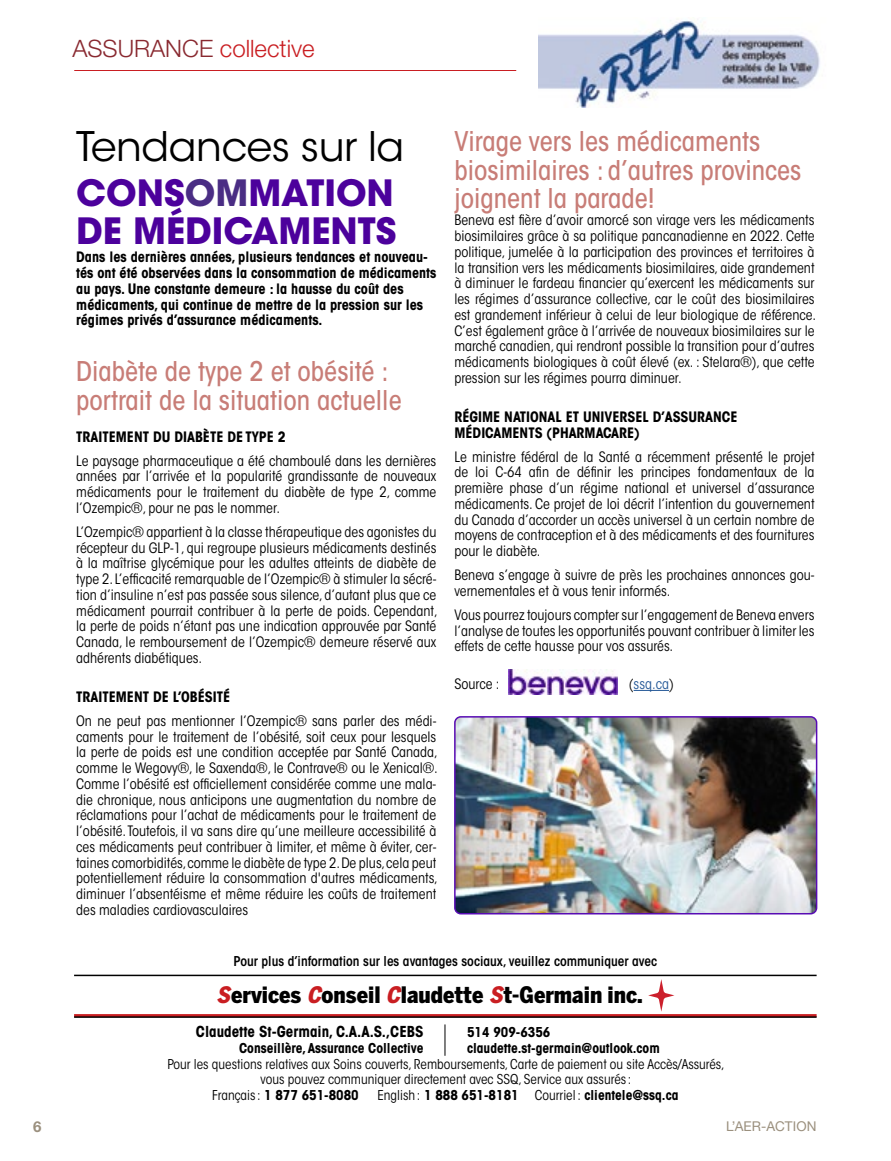
<style>
.page{position:relative;width:891px;height:1161px;background:#fff}
.page>*{position:absolute;margin:0;border:0;box-sizing:border-box;transform-origin:0 0}
.t1{font:40.5px "ITC Avant Garde Std";letter-spacing:-.01em;color:#000}
.t2{font:700 36px/37.5px "ITC Avant Garde Std";color:#4c019c}
.t3{font:500 condensed 27px/28.5px "ITC Avant Garde Std";color:#c87d77}
.t4{font:300 24px "Helvetica Neue LT Std";color:#c91e22}
.t5{font:900 condensed 22.5px "Benton Sans";color:#000}
.t6{font:700 condensed 15px "ITC Avant Garde Std";color:#000}
.t7{font:700 15px "Helvetica Neue LT Std";color:#9b907e}
.t8{font:condensed 14.25px/15.8px "ITC Avant Garde Std";color:#000;text-align:justify}
.t9{font:700 condensed 14.25px/15.8px "ITC Avant Garde Std";color:#000}
.t10{font:condensed 14.25px "ITC Avant Garde Std";color:#245897}
.t11{font:condensed 13.5px "ITC Avant Garde Std";color:#000}
.t12{font:700 condensed 13.5px "ITC Avant Garde Std";color:#000}
.t13{font:600 condensed 13.5px "ITC Avant Garde Std";color:#000}
.t14{font:13.5px "Helvetica Neue LT Std";letter-spacing:.01em;color:#9b907e}
.s1{color:#892930}
.s2{color:#4a2d84}
.s3{color:#000}
.s4{font-style:italic;color:#c91e22}
.s5{font-weight:400}
</style>
<div class="page">
<hr style="left:634px;top:690px;width:35px;height:1px;background:#245897">
<img style="left:508px;top:670px;width:110px;height:25px">
<hr style="left:74px;top:70px;width:442px;height:1px;background:#c91e22">
<img style="left:538px;top:20px;width:282px;height:87px">
<hr style="left:74px;top:1014px;width:743px;height:3px;background:#c91e22">
<svg style="left:648px;top:979px;width:26px;height:33px"></svg>
<hr style="left:74px;top:975px;width:743px;height:1px;background:#000">
<hr style="left:74px;top:1016px;width:743px;height:2px;background:#000">
<hr style="left:445px;top:1024px;width:1px;height:32px;background:#000">
<img style="left:455px;top:719px;width:362px;height:195px">
<div style="left:454px;top:716px;width:363px;height:198px;border:2px solid #580cb4;border-radius:6px"></div>
<h3 class="t4" style="left:72px;top:34px;width:244px"><span class="s1">ASSURANCE</span> collective</h3>
<h1 class="t1" style="left:76px;top:122px;width:329px">Tendances sur la</h1>
<h2 class="t2" style="left:76px;top:174px;width:322px">CONS<span class="s2">OM</span>MATION<br>DE MÉDICAMENTS</h2>
<p class="t9" style="left:76px;top:249px;width:362px">Dans les dernières années, plusieurs tendances et nouveau&shy;tés ont été observées dans la consommation de médicaments au pays. Une constante demeure : la hausse du coût des médicaments, qui continue de mettre de la pression sur les régimes privés d’assurance médicaments.</p>
<h3 class="t3" style="left:76px;top:357px;width:327px">Diabète de type 2 et obésité : portrait de la situation actuelle</h3>
<p class="t9" style="left:76px;top:429px;width:211px">TRAITEMENT DU DIABÈTE DE TYPE 2</p>
<p class="t8" style="left:76px;top:453px;width:362px">Le paysage pharmaceutique a été chamboulé dans les dernières années par l’arrivée et la popularité grandissante de nouveaux médicaments pour le traitement du diabète de type 2, comme l’Ozempic®, pour ne pas le nommer.</p>
<p class="t8" style="left:76px;top:524px;width:363px">L’Ozempic® appartient à la classe thérapeutique des agonistes du récepteur du GLP-1, qui regroupe plusieurs médicaments destinés à la maîtrise glycémique pour les adultes atteints de diabète de type 2. L’efficacité remarquable de l’Ozempic® à stimuler la sécré&shy;tion d’insuline n’est pas passée sous silence, d’autant plus que ce médicament pourrait contribuer à la perte de poids. Cependant, la perte de poids n’étant pas une indication approuvée par Santé Canada, le remboursement de l’Ozempic® demeure réservé aux adhérents diabétiques.</p>
<p class="t9" style="left:76px;top:689px;width:156px">TRAITEMENT DE L’OBÉSITÉ</p>
<p class="t8" style="left:76px;top:713px;width:363px">On ne peut pas mentionner l’Ozempic® sans parler des médi&shy;caments pour le traitement de l’obésité, soit ceux pour lesquels la perte de poids est une condition acceptée par Santé Canada, comme le Wegovy®, le Saxenda®, le Contrave® ou le Xenical®.<br>Comme l’obésité est officiellement considérée comme une mala&shy;die chronique, nous anticipons une augmentation du nombre de réclamations pour l’achat de médicaments pour le traitement de l’obésité. Toutefois, il va sans dire qu’une meilleure accessibilité à ces médicaments peut contribuer à limiter, et même à éviter, cer&shy;taines comorbidités, comme le diabète de type 2. De plus, cela peut potentiellement réduire la consommation d'autres médicaments, diminuer l’absentéisme et même réduire les coûts de traitement des maladies cardiovasculaires</p>
<h3 class="t3" style="left:454px;top:127px;width:349px">Virage vers les médicaments biosimilaires : d’autres provinces joignent la parade!</h3>
<p class="t8" style="left:454px;top:213px;width:363px">Beneva est fière d’avoir amorcé son virage vers les médicaments biosimilaires grâce à sa politique pancanadienne en 2022. Cette politique, jumelée à la participation des provinces et territoires à la transition vers les médicaments biosimilaires, aide grandement à diminuer le fardeau financier qu’exercent les médicaments sur les régimes d’assurance collective, car le coût des biosimilaires est grandement inférieur à celui de leur biologique de référence.<br>C’est également grâce à l’arrivée de nouveaux biosimilaires sur le marché canadien, qui rendront possible la transition pour d’autres médicaments biologiques à coût élevé (ex. : Stelara®), que cette pression sur les régimes pourra diminuer.</p>
<p class="t9" style="left:454px;top:409px;width:285px">RÉGIME NATIONAL ET UNIVERSEL D’ASSURANCE<br>MÉDICAMENTS (PHARMACARE)</p>
<p class="t8" style="left:454px;top:449px;width:362px">Le ministre fédéral de la Santé a récemment présenté le projet de loi C-64 afin de définir les principes fondamentaux de la première phase d’un régime national et universel d’assurance médicaments. Ce projet de loi décrit l’intention du gouvernement du Canada d’accorder un accès universel à un certain nombre de moyens de contraception et à des médicaments et des fournitures pour le diabète.</p>
<p class="t8" style="left:454px;top:567px;width:362px">Beneva s’engage à suivre de près les prochaines annonces gou&shy;vernementales et à vous tenir informés.</p>
<p class="t8" style="left:454px;top:607px;width:362px">Vous pourrez toujours compter sur l’engagement de Beneva envers l’analyse de toutes les opportunités pouvant contribuer à limiter les effets de cette hausse pour vos assurés.</p>
<p class="t8" style="left:454px;top:676px;width:47px">Source :</p>
<p class="t10" style="left:629px;top:675px;width:46px"><span class="s3">(</span>ssq.ca<span class="s3">)</span></p>
<p class="t13" style="left:234px;top:953px;width:425px">Pour plus d’information sur les avantages sociaux, veuillez communiquer avec</p>
<h3 class="t5" style="left:216px;top:981px;width:428px"><span class="s4">S</span>ervices <span class="s4">C</span>onseil <span class="s4">C</span>laudette <span class="s4">S</span>t-Germain inc.</h3>
<p class="t6" style="left:196px;top:1022px;width:229px">Claudette St-Germain, C.A.A.S.,CEBS</p>
<p class="t12" style="left:467px;top:1024px;width:85px">514 909-6356</p>
<p class="t12" style="left:239px;top:1039px;width:186px">Conseillère, Assurance Collective</p>
<p class="t12" style="left:467px;top:1039px;width:194px">claudette.st-germain@outlook.com</p>
<p class="t11" style="left:167px;top:1056px;width:559px">Pour les questions relatives aux Soins couverts, Remboursements, Carte de paiement ou site Accès/Assurés,</p>
<p class="t11" style="left:261px;top:1071px;width:372px">vous pouvez communiquer directement avec SSQ, Service aux assurés :</p>
<p class="t12" style="left:212px;top:1087px;width:148px"><span class="s5">Français :</span> 1 877 651-8080</p>
<p class="t12" style="left:378px;top:1087px;width:302px"><span class="s5">English :</span> 1 888 651-8181 <span class="s5">Courriel:</span> clientele@ssq.ca</p>
<p class="t7" style="left:33px;top:1117px;width:10px">6</p>
<p class="t14" style="left:726px;top:1118px;width:92px">L’AER-ACTION</p>
</div>
